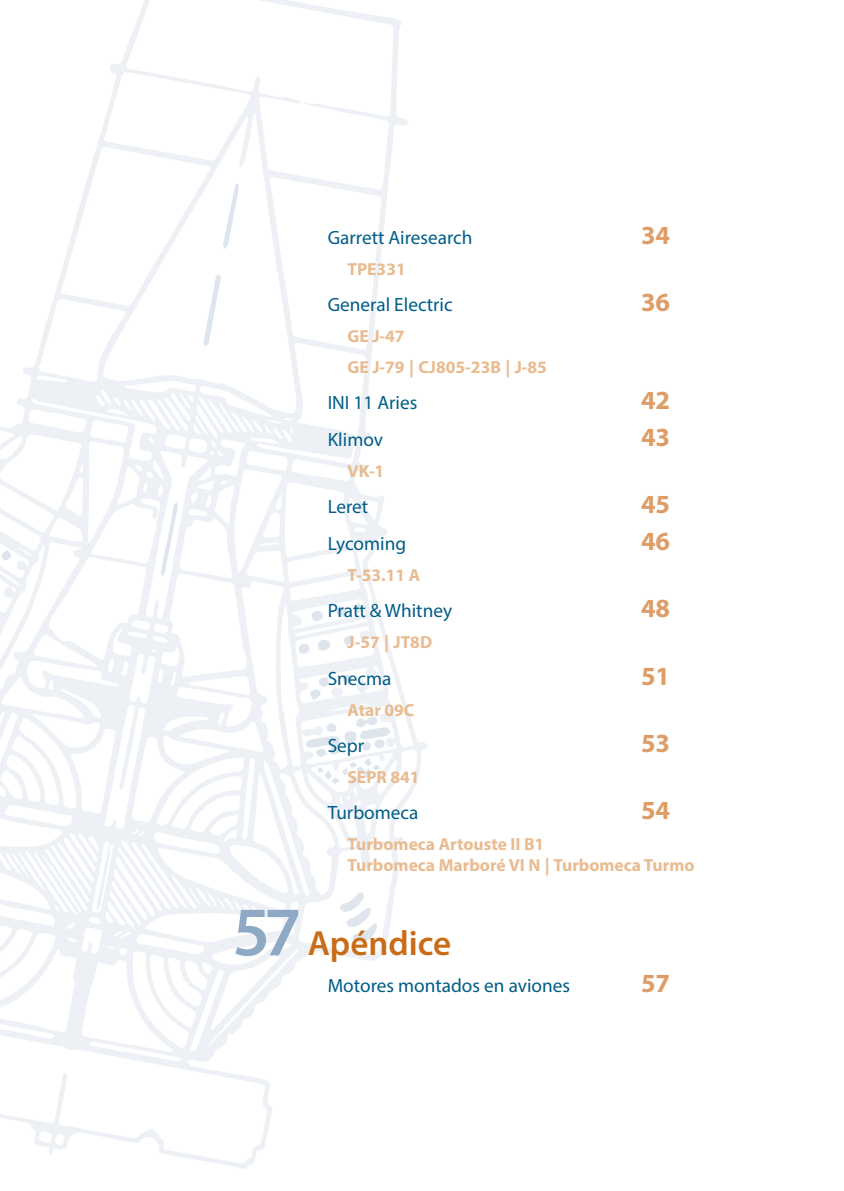
<style>
.page{position:relative;width:844px;height:1191px;background:#fff}
.page>*{position:absolute;margin:0;border:0;box-sizing:border-box;transform-origin:0 0}
.t1{font:600 35px "Myriad Pro";color:#ca6c17}
.t2{font:700 26.25px "Myriad Pro";color:#de9d66}
.t3{font:19.25px "Myriad Pro";color:#005d87}
.t4{font:700 17.5px/31px "Myriad Pro";color:#e9bb91}
.s1{font-size:70px;color:#8ea9c3}
</style>
<div class="page">
<svg style="left:0;top:0;width:428px;height:1169px"></svg>
<svg style="left:203px;top:274px;width:18px;height:73px"></svg>
<svg style="left:161px;top:502px;width:17px;height:74px"></svg>
<svg style="left:223px;top:184px;width:16px;height:65px"></svg>
<svg style="left:340px;top:892px;width:37px;height:51px"></svg>
<svg style="left:317px;top:639px;width:13px;height:12px"></svg>
<svg style="left:298px;top:643px;width:11px;height:11px"></svg>
<svg style="left:344px;top:635px;width:10px;height:11px"></svg>
<svg style="left:310px;top:677px;width:19px;height:23px"></svg>
<svg style="left:342px;top:674px;width:10px;height:10px"></svg>
<svg style="left:306px;top:715px;width:84px;height:69px"></svg>
<svg style="left:1px;top:550px;width:11px;height:10px"></svg>
<div style="left:311px;top:610px;width:12px;height:11px;background:#dee5ed;border-radius:5px"></div>
<svg style="left:336px;top:605px;width:12px;height:12px"></svg>
<svg style="left:354px;top:603px;width:9px;height:10px"></svg>
<p class="t3" style="left:327px;top:225px;width:146px">Garrett Airesearch</p>
<h2 class="t2" style="left:641px;top:218px;width:31px">34</h2>
<p class="t4" style="left:347px;top:253px;width:60px">TPE331</p>
<p class="t3" style="left:327px;top:293px;width:127px">General Electric</p>
<h2 class="t2" style="left:641px;top:285px;width:31px">36</h2>
<p class="t4" style="left:347px;top:320px;width:201px">GE J-47<br>GE J-79 | CJ805-23B | J-85</p>
<p class="t3" style="left:327px;top:391px;width:91px">INI 11 Aries</p>
<h2 class="t2" style="left:641px;top:383px;width:31px">42</h2>
<p class="t3" style="left:327px;top:427px;width:57px">Klimov</p>
<h2 class="t2" style="left:641px;top:420px;width:31px">43</h2>
<p class="t4" style="left:347px;top:455px;width:38px">VK-1</p>
<p class="t3" style="left:327px;top:495px;width:42px">Leret</p>
<h2 class="t2" style="left:641px;top:487px;width:31px">45</h2>
<p class="t3" style="left:327px;top:531px;width:80px">Lycoming</p>
<h2 class="t2" style="left:641px;top:524px;width:31px">46</h2>
<p class="t4" style="left:347px;top:559px;width:74px">T-53.11 A</p>
<p class="t3" style="left:327px;top:599px;width:126px">Pratt &amp; Whitney</p>
<h2 class="t2" style="left:641px;top:591px;width:31px">48</h2>
<p class="t4" style="left:347px;top:626px;width:86px">J-57 | JT8D</p>
<p class="t3" style="left:327px;top:666px;width:65px">Snecma</p>
<h2 class="t2" style="left:641px;top:658px;width:31px">51</h2>
<p class="t4" style="left:347px;top:693px;width:68px">Atar 09C</p>
<p class="t3" style="left:327px;top:733px;width:38px">Sepr</p>
<h2 class="t2" style="left:641px;top:726px;width:31px">53</h2>
<p class="t4" style="left:347px;top:761px;width:74px">SEPR 841</p>
<p class="t3" style="left:327px;top:801px;width:92px">Turbomeca</p>
<h2 class="t2" style="left:641px;top:793px;width:31px">54</h2>
<p class="t4" style="left:347px;top:833px;width:348px;line-height:21px">Turbomeca Artouste II B1<br>Turbomeca Marboré VI N | Turbomeca Turmo</p>
<h1 class="t1" style="left:232px;top:921px;width:220px"><span class="s1">57</span> Apéndice</h1>
<p class="t3" style="left:327px;top:973px;width:244px">Motores montados en aviones</p>
<h2 class="t2" style="left:641px;top:966px;width:31px">57</h2>
</div>
